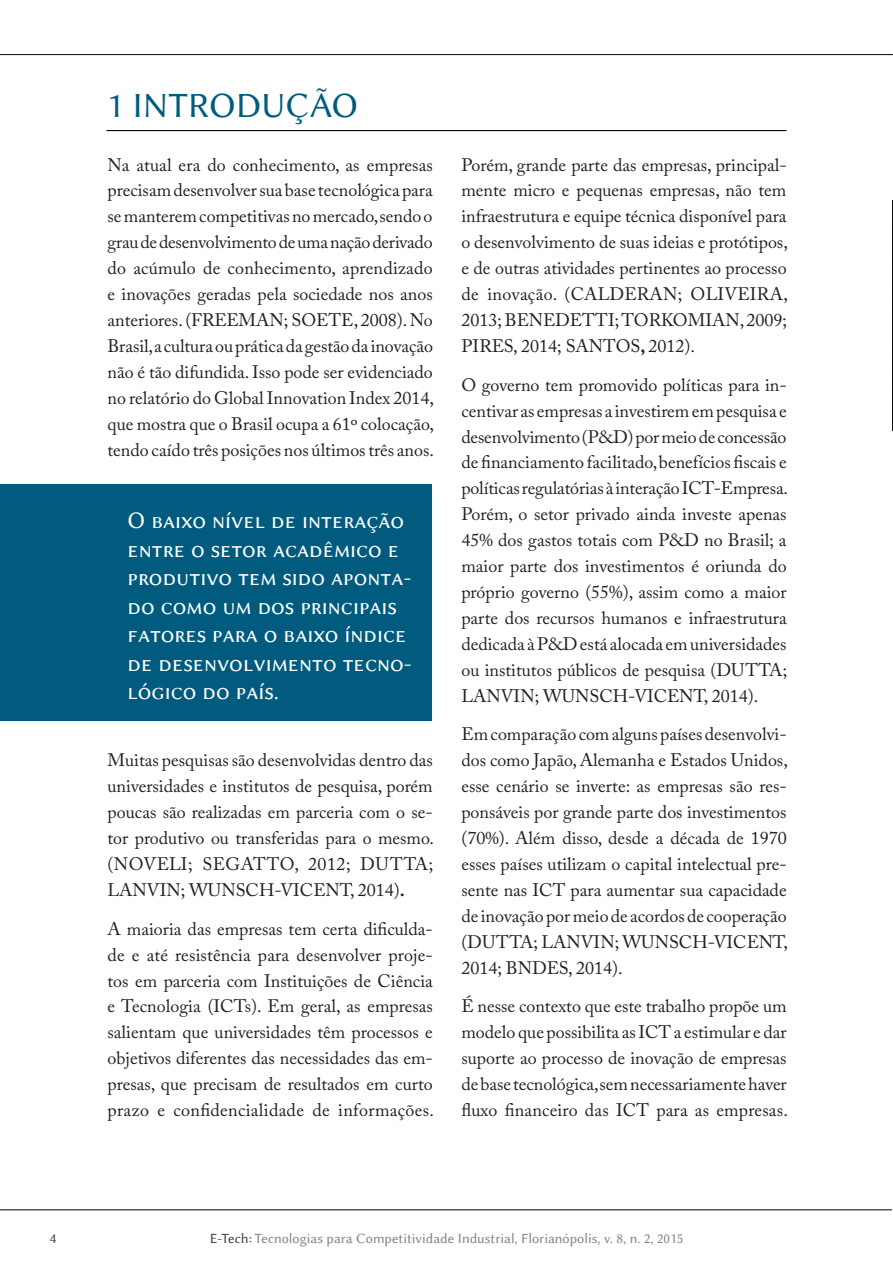
<style>
.page{position:relative;width:893px;height:1263px;background:#fff}
.page>*{position:absolute;margin:0;border:0;box-sizing:border-box;transform-origin:0 0}
.t1{font:36px "Lin Biolinum";letter-spacing:-.01em;color:#005b7f}
.destaque_fundo_escur{font:24px/28.5px "Lin Biolinum Capitals";color:#fff}
.t2{font:18px/26px "Adobe Caslon Pro";color:#231f20;text-align:justify}
.t3{font:14.25px "Lin Biolinum";color:#808285}
.mestre2{font:14.25px "Lin Biolinum";color:#3e3e3f}
.s1{font-weight:700}
.s2{color:#3e3e3f}
</style>
<div class="page">
<hr style="left:0;top:1209px;width:892px;height:1px;background:#000">
<hr style="left:0;top:54px;width:893px;height:1px;background:#000">
<hr style="left:106px;top:130px;width:680px;height:1px;background:#0c0806">
<div style="left:0;top:485px;width:432px;height:236px;background:#005b7f"></div>
<img style="left:892px;top:201px;width:1px;height:229px">
<p class="t1" style="left:107px;top:85px;width:253px">1 INTRODUÇÃO</p>
<p class="t2" style="left:108px;top:151px;width:328px">Na atual era do conhecimento, as empresas precisam desenvolver sua base tecnológica para se manterem competitivas no mercado, sendo o grau de desenvolvimento de uma nação derivado do acúmulo de conhecimento, aprendizado e inovações geradas pela sociedade nos anos anteriores. (FREEMAN; SOETE, 2008). No Brasil, a cultura ou prática da gestão da inovação não é tão difundida. Isso pode ser evidenciado no relatório do Global Innovation Index 2014, que mostra que o Brasil ocupa a 61º colocação, tendo caído três posições nos últimos três anos.</p>
<p class="destaque_fundo_escur" style="left:128px;top:506px;width:286px">O baixo nível de interação entre o setor acadêmico e produtivo tem sido aponta&shy;do como um dos principais fatores para o baixo índice de desenvolvimento tecno&shy;lógico do país.</p>
<p class="t2" style="left:108px;top:747px;width:328px">Muitas pesquisas são desenvolvidas dentro das universidades e institutos de pesquisa, porém poucas são realizadas em parceria com o se&shy;tor produtivo ou transferidas para o mesmo. (NOVELI; SEGATTO, 2012; DUTTA; LANVIN; WUNSCH-VICENT, 2014)<span class="s1">.</span></p>
<p class="t2" style="left:108px;top:915px;width:328px">A maioria das empresas tem certa dificulda&shy;de e até resistência para desenvolver proje&shy;tos em parceria com Instituições de Ciência e Tecnologia (ICTs). Em geral, as empresas salientam que universidades têm processos e objetivos diferentes das necessidades das em&shy;presas, que precisam de resultados em curto prazo e confidencialidade de informações.</p>
<p class="t2" style="left:461px;top:151px;width:328px">Porém, grande parte das empresas, principal&shy;mente micro e pequenas empresas, não tem infraestrutura e equipe técnica disponível para o desenvolvimento de suas ideias e protótipos, e de outras atividades pertinentes ao processo de inovação. (CALDERAN; OLIVEIRA, 2013; BENEDETTI; TORKOMIAN, 2009; PIRES, 2014; SANTOS<span class="s1">,</span> 2012).</p>
<p class="t2" style="left:461px;top:371px;width:328px">O governo tem promovido políticas para in&shy;centivar as empresas a investirem em pesquisa e desenvolvimento (P&amp;D) por meio de concessão de financiamento facilitado, benefícios fiscais e políticas regulatórias à interação ICT-Empresa.<br>Porém, o setor privado ainda investe apenas 45% dos gastos totais com P&amp;D no Brasil; a maior parte dos investimentos é oriunda do próprio governo (55%), assim como a maior parte dos recursos humanos e infraestrutura dedicada à P&amp;D está alocada em universidades ou institutos públicos de pesquisa (DUTTA; LANVIN; WUNSCH-VICENT, 2014).</p>
<p class="t2" style="left:461px;top:721px;width:328px">Em comparação com alguns países desenvolvi&shy;dos como Japão, Alemanha e Estados Unidos, esse cenário se inverte: as empresas são res&shy;ponsáveis por grande parte dos investimentos (70%). Além disso, desde a década de 1970 esses países utilizam o capital intelectual pre&shy;sente nas ICT para aumentar sua capacidade de inovação por meio de acordos de cooperação (DUTTA; LANVIN; WUNSCH-VICENT, 2014; BNDES, 2014).</p>
<p class="t2" style="left:461px;top:993px;width:328px">É nesse contexto que este trabalho propõe um modelo que possibilita as ICT a estimular e dar suporte ao processo de inovação de empresas de base tecnológica, sem necessariamente haver fluxo financeiro das ICT para as empresas.</p>
<p class="mestre2" style="left:50px;top:1230px;width:8px">4</p>
<p class="t3" style="left:210px;top:1230px;width:475px"><span class="s2">E-Tech:</span> Tecnologias para Competitividade Industrial, Florianópolis, v. 8, n. 2, 2015</p>
</div>
